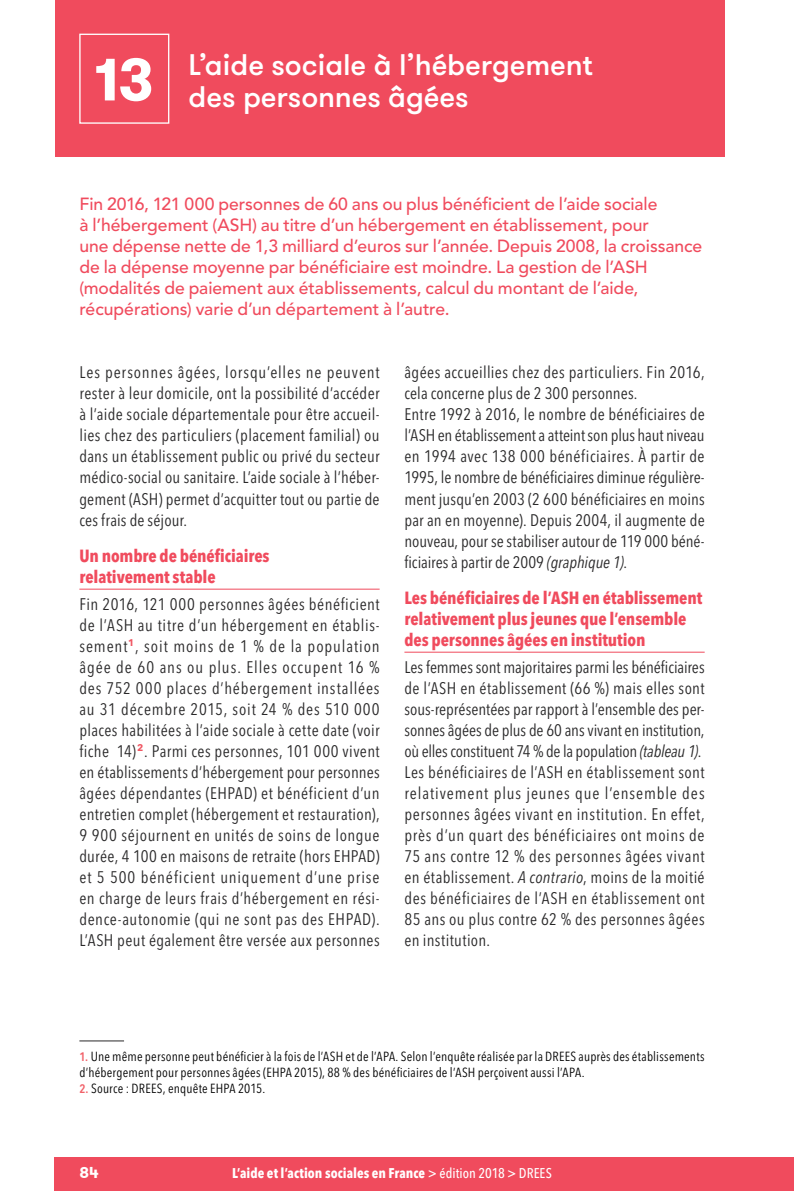
<style>
.page{position:relative;width:794px;height:1191px;background:#fff}
.page>*{position:absolute;margin:0;border:0;box-sizing:border-box;transform-origin:0 0}
.t1{font:500 29.75px/32.4px "GT Walsheim";letter-spacing:-.005em;color:#fff}
.t2{font:500 17.5px/21px "Avenir LT Std";color:#f04b5d}
.t3{font:700 condensed 17.5px/21px "Avenir Next LT Pro";letter-spacing:-.005em;color:#f04b5d}
.t4{font:condensed 16.62px/21px "Avenir Next LT Pro";letter-spacing:.025em;color:#292829}
.t5{font:condensed 16.62px/21px "Avenir Next LT Pro";letter-spacing:.005em;color:#292829}
.t6{font:700 15.75px "GT Walsheim";color:#fff}
.t7{font:700 condensed 14px "Avenir Next LT Pro";color:#fff}
.t8{font:condensed 13.12px/15.8px "Avenir Next LT Pro";letter-spacing:.015em;color:#000}
.s1{font-family:"GT Walsheim Pro Trial";font-weight:700;font-size:59.5px}
.s2{font-style:italic}
.s3{font-weight:600;font-size:12.25px;color:#f16169}
.s4{font-weight:500}
</style>
<div class="page">
<div style="left:55px;top:1157px;width:739px;height:34px;background:#f04b5d"></div>
<div style="left:55px;top:0;width:669px;height:156px;background:#f04b5d"></div>
<hr style="left:79px;top:1040px;width:45px;height:1px;background:#292829">
<div style="left:79px;top:34px;width:90px;height:90px;border:1px solid #fff"></div>
<hr style="left:79px;top:589px;width:300px;height:1px;background:#f04b5d">
<hr style="left:404px;top:652px;width:300px;height:1px;background:#f04b5d">
<h1 class="t1" style="left:189px;top:47px;width:406px;text-indent:-94px"><span class="s1">13</span> L’aide sociale à l’hébergement des personnes âgées</h1>
<p class="t2" style="left:79px;top:194px;width:624px">Fin 2016, 121 000 personnes de 60 ans ou plus bénéficient de l’aide sociale<br>à l’hébergement (ASH) au titre d’un hébergement en établissement, pour<br>une dépense nette de 1,3 milliard d’euros sur l’année. Depuis 2008, la croissance de la dépense moyenne par bénéficiaire est moindre. La gestion de l’ASH (modalités de paiement aux établissements, calcul du montant de l’aide, récupérations) varie d’un département à l’autre.</p>
<p class="t4" style="left:79px;top:362px;width:302px;text-align:justify">Les personnes âgées, lorsqu’elles ne peuvent rester à leur domicile, ont la possibilité d’accéder à l’aide sociale départementale pour être accueil&shy;lies chez des particuliers (placement familial) ou dans un établissement public ou privé du secteur médico-social ou sanitaire. L’aide sociale à l’héber&shy;gement (ASH) permet d’acquitter tout ou partie de ces frais de séjour.</p>
<p class="t3" style="left:79px;top:545px;width:192px">Un nombre de bénéficiaires relativement stable</p>
<p class="t4" style="left:79px;top:593px;width:302px">Fin 2016, 121 000 personnes âgées bénéficient de l’ASH au titre d’un hébergement en établis&shy;sement<sup>1</sup>, soit moins de 1 % de la population âgée de 60 ans ou plus. Elles occupent 16 % des 752 000 places d’hébergement installées au 31 décembre 2015, soit 24 % des 510 000 places habilitées à l’aide sociale à cette date (voir fiche 14)<sup>2</sup>. Parmi ces personnes, 101 000 vivent en établissements d’hébergement pour personnes âgées dépendantes (EHPAD) et bénéficient d’un entretien complet (hébergement et restauration), 9 900 séjournent en unités de soins de longue durée, 4 100 en maisons de retraite (hors EHPAD) et 5 500 bénéficient uniquement d’une prise en charge de leurs frais d’hébergement en rési&shy;dence-autonomie (qui ne sont pas des EHPAD).<br>L’ASH peut également être versée aux personnes</p>
<p class="t5" style="left:404px;top:362px;width:302px">âgées accueillies chez des particuliers. Fin 2016, cela concerne plus de 2 300 personnes.<br>Entre 1992 à 2016, le nombre de bénéficiaires de l’ASH en établissement a atteint son plus haut niveau en 1994 avec 138 000 bénéficiaires. À partir de 1995, le nombre de bénéficiaires diminue régulière&shy;ment jusqu’en 2003 (2 600 bénéficiaires en moins par an en moyenne). Depuis 2004, il augmente de nouveau, pour se stabiliser autour de 119 000 béné&shy;ficiaires à partir de 2009 <span class="s2">(graphique 1)</span>.</p>
<p class="t3" style="left:404px;top:587px;width:299px">Les bénéficiaires de l’ASH en établissement relativement plus jeunes que l’ensemble des personnes âgées en institution</p>
<p class="t4" style="left:404px;top:656px;width:302px">Les femmes sont majoritaires parmi les bénéficiaires de l’ASH en établissement (66 %) mais elles sont sous-représentées par rapport à l’ensemble des per&shy;sonnes âgées de plus de 60 ans vivant en institution, où elles constituent 74 % de la population <span class="s2">(tableau 1)</span>.<br>Les bénéficiaires de l’ASH en établissement sont relativement plus jeunes que l’ensemble des personnes âgées vivant en institution. En effet, près d’un quart des bénéficiaires ont moins de 75 ans contre 12 % des personnes âgées vivant en établissement. <span class="s2">A contrario</span>, moins de la moitié des bénéficiaires de l’ASH en établissement ont 85 ans ou plus contre 62 % des personnes âgées en institution.</p>
<p class="t8" style="left:79px;top:1048px;width:627px"><span class="s3">1.</span> Une même personne peut bénéficier à la fois de l’ASH et de l’APA. Selon l’enquête réalisée par la DREES auprès des établissements d’hébergement pour personnes âgées (EHPA 2015), 88 % des bénéficiaires de l’ASH perçoivent aussi l’APA.</p>
<p class="t8" style="left:79px;top:1080px;width:186px"><span class="s3">2.</span> Source : DREES, enquête EHPA 2015.</p>
<p class="t6" style="left:79px;top:1162px;width:21px">84</p>
<p class="t7" style="left:232px;top:1165px;width:321px">L’aide et l’action sociales en France <span class="s4">&gt; édition 2018 &gt; DREES</span></p>
</div>
